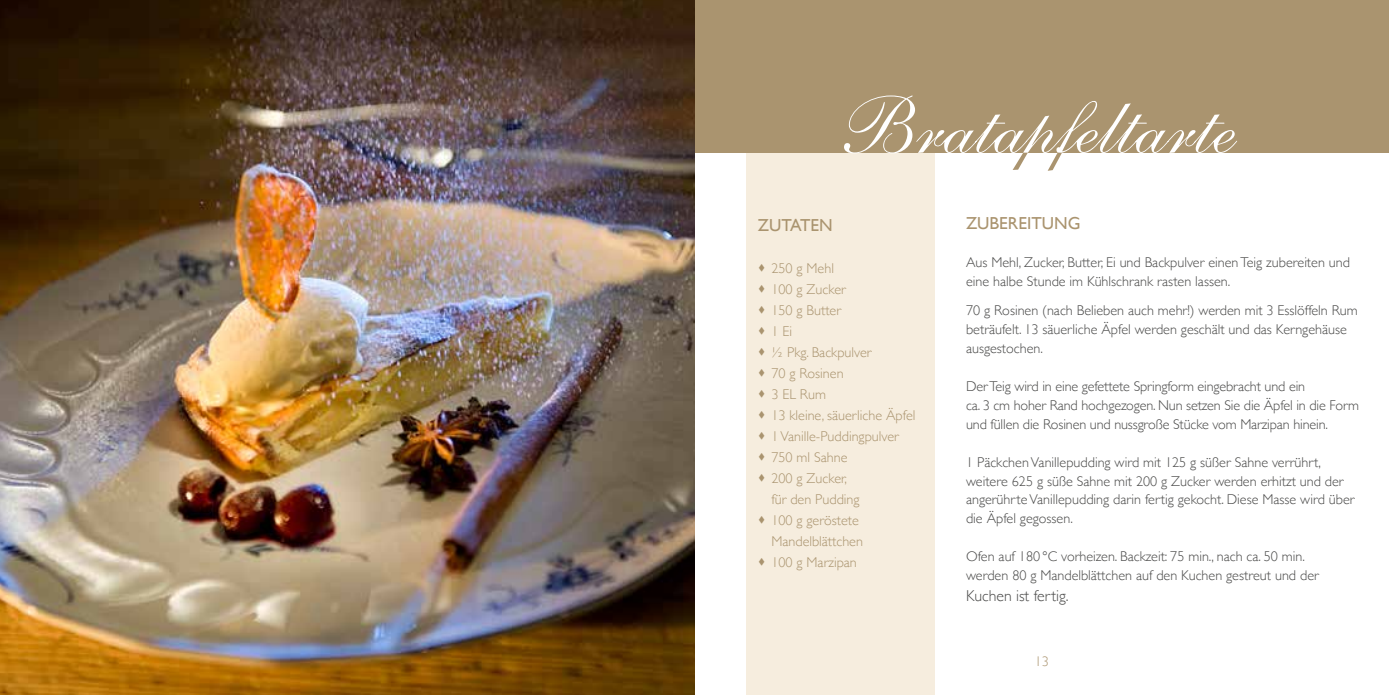
<style>
.page{position:relative;width:1389px;height:695px;background:#fff}
.page>*{position:absolute;margin:0;border:0;box-sizing:border-box;transform-origin:0 0}
.t1{font:82.25px "Shelley LT Std Script";color:#aa946f}
.t2{font:17.32px "Gill Sans";color:#aa946f}
.t3{font:300 15.75px "Gill Sans";color:#494948}
.t4{font:300 14.17px/18.9px "Gill Sans";color:#494948}
.t5{font:300 14.17px/21px "Gill Sans";color:#aa946f}
.t6{font:300 14px "Gill Sans";color:#aa946f}
</style>
<div class="page">
<div style="left:746px;top:118px;width:188px;height:576px;background:#f6edde"></div>
<div style="left:694px;top:0;width:695px;height:153px;background:#aa946f"></div>
<img style="left:0;top:0;width:694px;height:694px">
<svg style="left:844px;top:95px;width:393px;height:58px"></svg>
<p class="t2" style="left:758px;top:215px;width:76px">ZUTATEN</p>
<p class="t5" style="left:771px;top:257px;width:146px">250 g Mehl<br>100 g Zucker<br>150 g Butter<br>1 Ei<br>½ Pkg. Backpulver<br>70 g Rosinen<br>3 EL Rum<br>13 kleine, säuerliche Äpfel<br>1Vanille-Puddingpulver<br>750 ml Sahne<br>200 g Zucker,<br>für den Pudding<br>100 g geröstete<br>Mandelblättchen<br>100 g Marzipan</p>
<h1 class="t1" style="left:1028px;top:73px;width:52px">pf</h1>
<p class="t2" style="left:966px;top:213px;width:116px">ZUBEREITUNG</p>
<p class="t4" style="left:966px;top:252px;width:385px">Aus Mehl, Zucker, Butter, Ei und Backpulver einen Teig zubereiten und eine halbe Stunde im Kühlschrank rasten lassen.</p>
<p class="t4" style="left:966px;top:300px;width:393px">70 g Rosinen (nach Belieben auch mehr!) werden mit 3 Esslöffeln Rum beträufelt. 13 säuerliche Äpfel werden geschält und das Kerngehäuse ausgestochen.</p>
<p class="t4" style="left:966px;top:376px;width:394px">Der Teig wird in eine gefettete Springform eingebracht und ein<br>ca. 3 cm hoher Rand hochgezogen. Nun setzen Sie die Äpfel in die Form und füllen die Rosinen und nussgroße Stücke vom Marzipan hinein.</p>
<p class="t4" style="left:966px;top:452px;width:390px">1 Päckchen Vanillepudding wird mit 125 g süßer Sahne verrührt, weitere 625 g süße Sahne mit 200 g Zucker werden erhitzt und der angerührte Vanillepudding darin fertig gekocht. Diese Masse wird über die Äpfel gegossen.</p>
<p class="t4" style="left:966px;top:546px;width:354px">Ofen auf 180°C vorheizen. Backzeit: 75 min., nach ca. 50 min. werden 80 g Mandelblättchen auf den Kuchen gestreut und der</p>
<p class="t3" style="left:966px;top:583px;width:104px">Kuchen ist fertig.</p>
<p class="t6" style="left:1035px;top:650px;width:15px">13</p>
</div>
